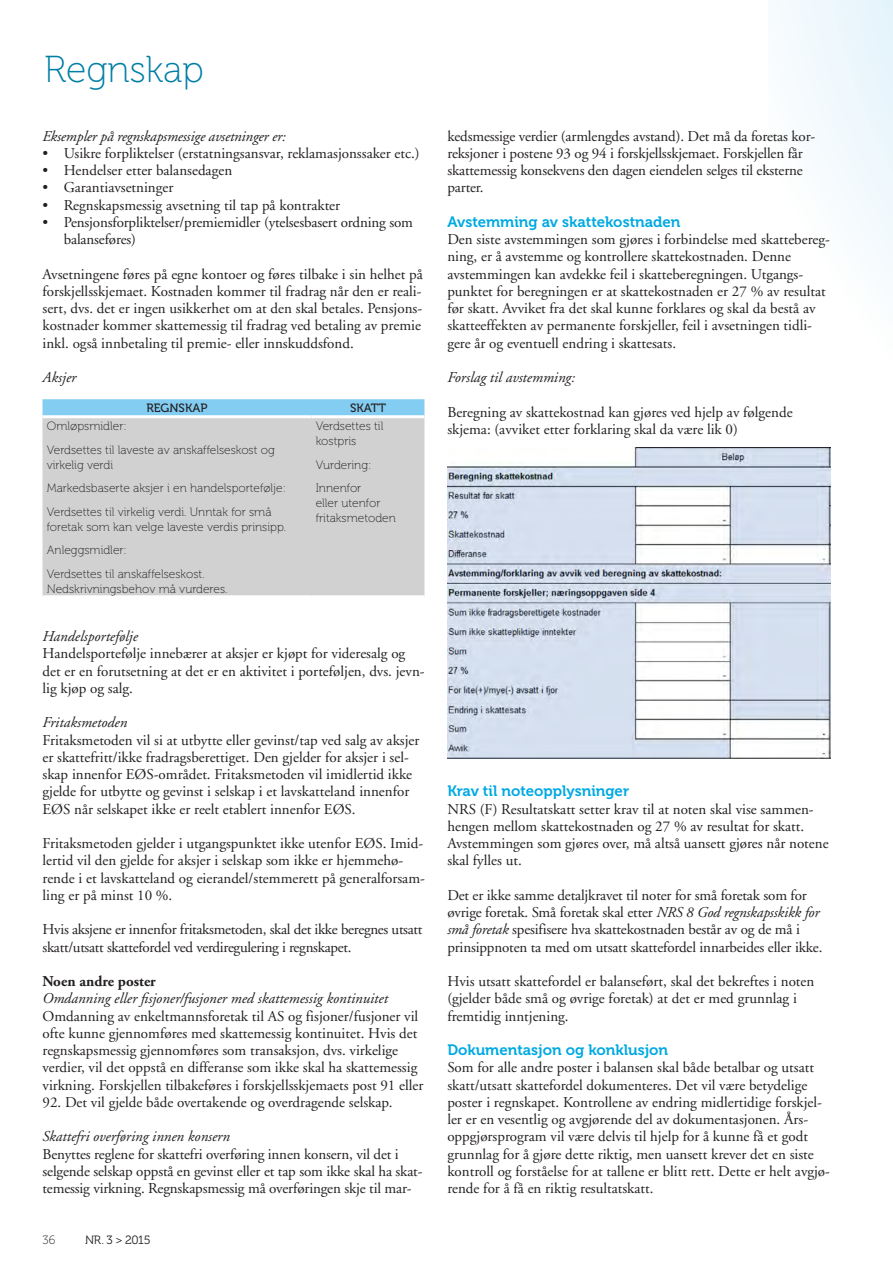
<style>
.page{position:relative;width:893px;height:1263px;background:#fff}
.page>*{position:absolute;margin:0;border:0;box-sizing:border-box;transform-origin:0 0}
.t1{font:37.5px "Museo 100";color:#007ea6}
.t2{font:15px/17.2px "Adobe Garamond";color:#231f20}
.t3{font:italic 15px "Adobe Garamond";color:#231f20}
.t4{font:15px/17.2px "Adobe Garamond";letter-spacing:-.02em;color:#231f20}
.t5{font:15px "Museo 700";color:#00a9e2}
.t6{font:700 15px "Adobe Garamond";color:#231f20}
.t7{font:12px/23.5px "Museo 100";color:#231f20}
.t8{font:12px "Museo 500";color:#231f20}
.t9{font:12px "Museo 300";letter-spacing:-.025em;color:#231f20}
.s1{font-style:italic}
</style>
<div class="page">
<div style="left:768px;top:0;width:125px;height:709px;background:linear-gradient(to bottom,#f3fafe,#fffefd)"></div>
<div style="left:43px;top:399px;width:381px;height:16px;background:#83cdf2"></div>
<div style="left:43px;top:418px;width:381px;height:177px;background:#d1d1d2"></div>
<img style="left:447px;top:447px;width:383px;height:311px">
<h1 class="t1" style="left:44px;top:49px;width:162px">Regnskap</h1>
<p class="t3" style="left:43px;top:128px;width:245px">Eksempler på regnskapsmessige avsetninger er:</p>
<p class="t2" style="left:43px;top:145px;width:379px">• Usikre forpliktelser (erstatningsansvar, reklamasjonssaker etc.)</p>
<p class="t2" style="left:43px;top:162px;width:191px">• Hendelser etter balansedagen</p>
<p class="t2" style="left:43px;top:179px;width:132px">• Garantiavsetninger</p>
<p class="t2" style="left:43px;top:197px;width:299px">• Regnskapsmessig avsetning til tap på kontrakter</p>
<p class="t2" style="left:64px;top:214px;width:351px;text-indent:-21px">• Pensjonsforpliktelser/premiemidler (ytelsesbasert ordning som balanseføres)</p>
<p class="t2" style="left:43px;top:266px;width:382px">Avsetningene føres på egne kontoer og føres tilbake i sin helhet på forskjellsskjemaet. Kostnaden kommer til fradrag når den er reali&shy;sert, dvs. det er ingen usikkerhet om at den skal betales. Pensjons&shy;kostnader kommer skattemessig til fradrag ved betaling av premie inkl. også innbetaling til premie- eller innskuddsfond.</p>
<p class="t3" style="left:43px;top:369px;width:35px">Aksjer</p>
<p class="t8" style="left:146px;top:402px;width:63px">REGNSKAP</p>
<p class="t8" style="left:350px;top:402px;width:38px">SKATT</p>
<p class="t7" style="left:47px;top:414px;width:230px">Omløpsmidler:<br>Verdsettes til laveste av anskaffelseskost og</p>
<p class="t7" style="left:47px;top:453px;width:241px">virkelig verdi<br>Markedsbaserte aksjer i en handelsportefølje:<br>Verdsettes til virkelig verdi. Unntak for små</p>
<p class="t7" style="left:47px;top:515px;width:241px">foretak som kan velge laveste verdis prinsipp.<br>Anleggsmidler:<br>Verdsettes til anskaffelseskost.</p>
<p class="t7" style="left:47px;top:577px;width:182px">Nedskrivningsbehov må vurderes.</p>
<p class="t7" style="left:316px;top:419px;width:69px;line-height:15px">Verdsettes til kostpris</p>
<p class="t7" style="left:316px;top:453px;width:57px">Vurdering:<br>Innenfor</p>
<p class="t7" style="left:316px;top:496px;width:82px;line-height:15px">eller utenfor fritaksmetoden</p>
<p class="t3" style="left:43px;top:628px;width:97px">Handelsportefølje</p>
<p class="t2" style="left:43px;top:645px;width:384px">Handelsportefølje innebærer at aksjer er kjøpt for videresalg og det er en forutsetning at det er en aktivitet i porteføljen, dvs. jevn&shy;lig kjøp og salg.</p>
<p class="t3" style="left:43px;top:714px;width:86px">Fritaksmetoden</p>
<p class="t2" style="left:43px;top:731px;width:378px">Fritaksmetoden vil si at utbytte eller gevinst/tap ved salg av aksjer er skattefritt/ikke fradragsberettiget. Den gjelder for aksjer i sel&shy;skap innenfor EØS-området. Fritaksmetoden vil imidlertid ikke gjelde for utbytte og gevinst i selskap i et lavskatteland innenfor EØS når selskapet ikke er reelt etablert innenfor EØS.</p>
<p class="t2" style="left:43px;top:835px;width:384px">Fritaksmetoden gjelder i utgangspunktet ikke utenfor EØS. Imid&shy;lertid vil den gjelde for aksjer i selskap som ikke er hjemmehø&shy;rende i et lavskatteland og eierandel/stemmerett på generalforsam&shy;ling er på minst 10 %.</p>
<p class="t4" style="left:43px;top:921px;width:381px">Hvis aksjene er innenfor fritaksmetoden, skal det ikke beregnes utsatt skatt/utsatt skattefordel ved verdiregulering i regnskapet.</p>
<p class="t6" style="left:43px;top:973px;width:115px">Noen andre poster</p>
<p class="t3" style="left:43px;top:990px;width:347px">Omdanning eller fisjoner/fusjoner med skattemessig kontinuitet</p>
<p class="t2" style="left:43px;top:1007px;width:382px">Omdanning av enkeltmannsforetak til AS og fisjoner/fusjoner vil ofte kunne gjennomføres med skattemessig kontinuitet. Hvis det regnskapsmessig gjennomføres som transaksjon, dvs. virkelige verdier, vil det oppstå en differanse som ikke skal ha skattemessig virkning. Forskjellen tilbakeføres i forskjellsskjemaets post 91 eller</p>
<p class="t2" style="left:43px;top:1094px;width:352px">92. Det vil gjelde både overtakende og overdragende selskap.</p>
<p class="t3" style="left:43px;top:1128px;width:189px">Skattefri overføring innen konsern</p>
<p class="t2" style="left:43px;top:1145px;width:382px">Benyttes reglene for skattefri overføring innen konsern, vil det i selgende selskap oppstå en gevinst eller et tap som ikke skal ha skat&shy;temessig virkning. Regnskapsmessig må overføringen skje til mar-</p>
<p class="t7" style="left:43px;top:1228px;width:14px">36</p>
<p class="t9" style="left:85px;top:1233px;width:67px">NR. 3 &gt; 2015</p>
<p class="t2" style="left:447px;top:128px;width:369px">kedsmessige verdier (armlengdes avstand). Det må da foretas kor&shy;reksjoner i postene 93 og 94 i forskjellsskjemaet. Forskjellen får skattemessig konsekvens den dagen eiendelen selges til eksterne parter.</p>
<p class="t5" style="left:447px;top:213px;width:235px">Avstemming av skattekostnaden</p>
<p class="t2" style="left:447px;top:231px;width:384px">Den siste avstemmingen som gjøres i forbindelse med skattebereg&shy;ning, er å avstemme og kontrollere skattekostnaden. Denne avstemmingen kan avdekke feil i skatteberegningen. Utgangs&shy;punktet for beregningen er at skattekostnaden er 27 % av resultat før skatt. Avviket fra det skal kunne forklares og skal da bestå av skatteeffekten av permanente forskjeller, feil i avsetningen tidli&shy;gere år og eventuell endring i skattesats.</p>
<p class="t3" style="left:447px;top:369px;width:129px">Forslag til avstemming:</p>
<p class="t2" style="left:447px;top:404px;width:347px">Beregning av skattekostnad kan gjøres ved hjelp av følgende skjema: (avviket etter forklaring skal da være lik 0)</p>
<p class="t5" style="left:447px;top:783px;width:183px">Krav til noteopplysninger</p>
<p class="t2" style="left:447px;top:800px;width:383px">NRS (F) Resultatskatt setter krav til at noten skal vise sammen&shy;hengen mellom skattekostnaden og 27 % av resultat for skatt.<br>Avstemmingen som gjøres over, må altså uansett gjøres når notene skal fylles ut.</p>
<p class="t2" style="left:447px;top:887px;width:377px">Det er ikke samme detaljkravet til noter for små foretak som for øvrige foretak. Små foretak skal etter <span class="s1">NRS 8 God regnskapsskikk for små foretak</span> spesifisere hva skattekostnaden består av og de må i prinsippnoten ta med om utsatt skattefordel innarbeides eller ikke.</p>
<p class="t2" style="left:447px;top:973px;width:369px">Hvis utsatt skattefordel er balanseført, skal det bekreftes i noten (gjelder både små og øvrige foretak) at det er med grunnlag i fremtidig inntjening.</p>
<p class="t5" style="left:447px;top:1041px;width:222px">Dokumentasjon og konklusjon</p>
<p class="t2" style="left:447px;top:1059px;width:384px">Som for alle andre poster i balansen skal både betalbar og utsatt skatt/utsatt skattefordel dokumenteres. Det vil være betydelige poster i regnskapet. Kontrollene av endring midlertidige forskjel&shy;ler er en vesentlig og avgjørende del av dokumentasjonen. Års&shy;oppgjørsprogram vil være delvis til hjelp for å kunne få et godt grunnlag for å gjøre dette riktig, men uansett krever det en siste kontroll og forståelse for at tallene er blitt rett. Dette er helt avgjø&shy;rende for å få en riktig resultatskatt.</p>
</div>
